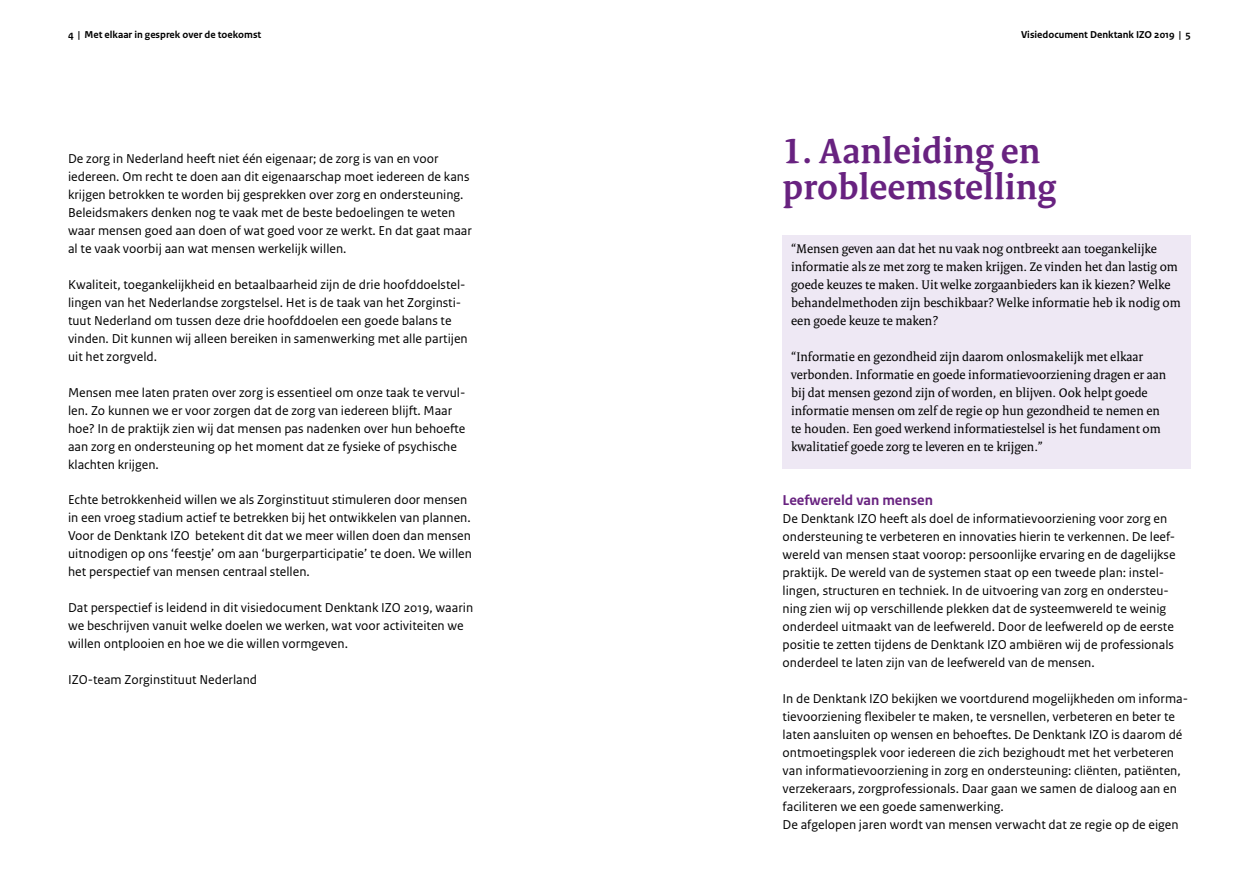
<style>
.page{position:relative;width:1259px;height:893px;background:#fff}
.page>*{position:absolute;margin:0;border:0;box-sizing:border-box;transform-origin:0 0}
.t1{font:700 37.5px/36px "Rijksoverheid Serif";color:#682280}
.t2{font:700 15px "Rijksoverheid Sans Text";color:#682280}
.t3{font:13.5px/18px "Rijksoverheid Sans Text";color:#000}
.t4{font:13.5px/18px "Rijksoverheid Serif";color:#000}
.t5{font:700 10.5px "Rijksoverheid Sans Text";color:#000}
</style>
<div class="page">
<div style="left:782px;top:235px;width:409px;height:234px;background:#eee8f4"></div>
<p class="t5" style="left:68px;top:29px;width:195px">4 | Met elkaar in gesprek over de toekomst</p>
<p class="t5" style="left:1021px;top:29px;width:171px">Visiedocument Denktank IZO 2019 | 5</p>
<p class="t3" style="left:68px;top:149px;width:405px">De zorg in Nederland heeft niet één eigenaar; de zorg is van en voor iedereen. Om recht te doen aan dit eigenaarschap moet iedereen de kans krijgen betrokken te worden bij gesprekken over zorg en ondersteuning.<br>Beleidsmakers denken nog te vaak met de beste bedoelingen te weten waar mensen goed aan doen of wat goed voor ze werkt. En dat gaat maar al te vaak voorbij aan wat mensen werkelijk willen.</p>
<p class="t3" style="left:68px;top:275px;width:401px">Kwaliteit, toegankelijkheid en betaalbaarheid zijn de drie hoofddoelstel&shy;lingen van het Nederlandse zorgstelsel. Het is de taak van het Zorginsti&shy;tuut Nederland om tussen deze drie hoofddoelen een goede balans te vinden. Dit kunnen wij alleen bereiken in samenwerking met alle partijen uit het zorgveld.</p>
<p class="t3" style="left:68px;top:383px;width:399px">Mensen mee laten praten over zorg is essentieel om onze taak te vervul&shy;len. Zo kunnen we er voor zorgen dat de zorg van iedereen blijft. Maar hoe? In de praktijk zien wij dat mensen pas nadenken over hun behoefte aan zorg en ondersteuning op het moment dat ze fysieke of psychische klachten krijgen.</p>
<p class="t3" style="left:68px;top:491px;width:405px">Echte betrokkenheid willen we als Zorginstituut stimuleren door mensen in een vroeg stadium actief te betrekken bij het ontwikkelen van plannen.<br>Voor de Denktank IZO betekent dit dat we meer willen doen dan mensen uitnodigen op ons ‘feestje’ om aan ‘burgerparticipatie’ te doen. We willen het perspectief van mensen centraal stellen.</p>
<p class="t3" style="left:68px;top:599px;width:407px">Dat perspectief is leidend in dit visiedocument Denktank IZO 2019, waarin we beschrijven vanuit welke doelen we werken, wat voor activiteiten we willen ontplooien en hoe we die willen vormgeven.</p>
<p class="t3" style="left:68px;top:671px;width:191px">IZO-team Zorginstituut Nederland</p>
<h1 class="t1" style="left:782px;top:132px;width:275px">1. Aanleiding en probleemstelling</h1>
<p class="t4" style="left:791px;top:239px;width:391px">“Mensen geven aan dat het nu vaak nog ontbreekt aan toegankelijke informatie als ze met zorg te maken krijgen. Ze vinden het dan lastig om goede keuzes te maken. Uit welke zorgaanbieders kan ik kiezen? Welke behandelmethoden zijn beschikbaar? Welke informatie heb ik nodig om een goede keuze te maken?</p>
<p class="t4" style="left:791px;top:347px;width:377px">“Informatie en gezondheid zijn daarom onlosmakelijk met elkaar verbonden. Informatie en goede informatievoorziening dragen er aan bij dat mensen gezond zijn of worden, en blijven. Ook helpt goede informatie mensen om zelf de regie op hun gezondheid te nemen en te houden. Een goed werkend informatiestelsel is het fundament om kwalitatief goede zorg te leveren en te krijgen.”</p>
<p class="t2" style="left:782px;top:491px;width:152px">Leefwereld van mensen</p>
<p class="t3" style="left:782px;top:509px;width:394px">De Denktank IZO heeft als doel de informatievoorziening voor zorg en ondersteuning te verbeteren en innovaties hierin te verkennen. De leef&shy;wereld van mensen staat voorop: persoonlijke ervaring en de dagelijkse praktijk. De wereld van de systemen staat op een tweede plan: instel&shy;lingen, structuren en techniek. In de uitvoering van zorg en ondersteu&shy;ning zien wij op verschillende plekken dat de systeemwereld te weinig onderdeel uitmaakt van de leefwereld. Door de leefwereld op de eerste positie te zetten tijdens de Denktank IZO ambiëren wij de professionals onderdeel te laten zijn van de leefwereld van de mensen.</p>
<p class="t3" style="left:782px;top:689px;width:407px">In de Denktank IZO bekijken we voortdurend mogelijkheden om informa&shy;tievoorziening flexibeler te maken, te versnellen, verbeteren en beter te laten aansluiten op wensen en behoeftes. De Denktank IZO is daarom dé ontmoetingsplek voor iedereen die zich bezighoudt met het verbeteren van informatievoorziening in zorg en ondersteuning: cliënten, patiënten, verzekeraars, zorgprofessionals. Daar gaan we samen de dialoog aan en faciliteren we een goede samenwerking.<br>De afgelopen jaren wordt van mensen verwacht dat ze regie op de eigen</p>
</div>
